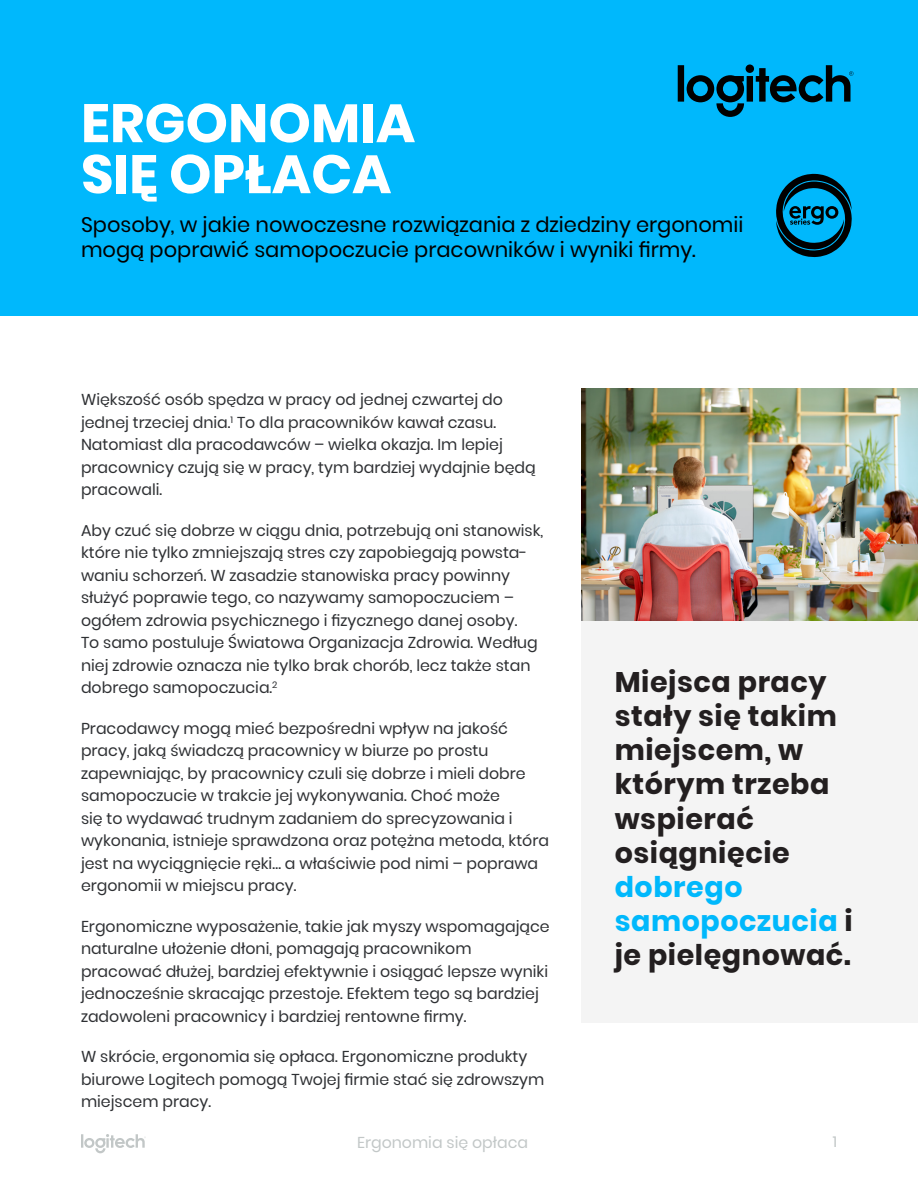
<style>
.page{position:relative;width:918px;height:1188px;background:#fff}
.page>*{position:absolute;margin:0;border:0;box-sizing:border-box;transform-origin:0 0}
.t1{font:700 54px/51px "Poppins";color:#fff}
.t2{font:700 28.5px/34.2px "Poppins";letter-spacing:.02em;color:#231f20}
.t3{font:21px/25.2px "Poppins";color:#000}
.t4{font:15.75px/22.5px "Poppins";color:#2e3033}
.t5{font:15.75px "Poppins";color:#c2c7c7}
.t6{font:15px "Poppins";color:#c2c7c7}
.s1{color:#00b8fc}
</style>
<div class="page">
<svg style="left:81px;top:1134px;width:65px;height:19px"></svg>
<div style="left:581px;top:389px;width:337px;height:633px;background:#f4f4f4"></div>
<div style="left:0;top:0;width:918px;height:315px;background:#00b8fc"></div>
<svg style="left:776px;top:174px;width:76px;height:83px"></svg>
<svg style="left:678px;top:65px;width:176px;height:52px"></svg>
<img style="left:581px;top:389px;width:337px;height:231px">
<p class="t1" style="left:81px;top:98px;width:336px">ERGONOMIA<br>SIĘ OPŁACA</p>
<p class="t3" style="left:81px;top:212px;width:664px">Sposoby, w jakie nowoczesne rozwiązania z dziedziny ergonomii mogą poprawić samopoczucie pracowników i wyniki firmy.</p>
<p class="t4" style="left:81px;top:389px;width:456px">Większość osób spędza w pracy od jednej czwartej do jednej trzeciej dnia.<sup>1</sup> To dla pracowników kawał czasu.<br>Natomiast dla pracodawców – wielka okazja. Im lepiej pracownicy czują się w pracy, tym bardziej wydajnie będą pracowali.</p>
<p class="t4" style="left:81px;top:519px;width:464px">Aby czuć się dobrze w ciągu dnia, potrzebują oni stanowisk, które nie tylko zmniejszają stres czy zapobiegają powsta&shy;waniu schorzeń. W zasadzie stanowiska pracy powinny służyć poprawie tego, co nazywamy samopoczuciem – ogółem zdrowia psychicznego i fizycznego danej osoby.<br>To samo postuluje Światowa Organizacja Zdrowia. Według niej zdrowie oznacza nie tylko brak chorób, lecz także stan dobrego samopoczucia.<sup>2</sup></p>
<p class="t4" style="left:81px;top:717px;width:470px">Pracodawcy mogą mieć bezpośredni wpływ na jakość pracy, jaką świadczą pracownicy w biurze po prostu zapewniając, by pracownicy czuli się dobrze i mieli dobre samopoczucie w trakcie jej wykonywania. Choć może<br>się to wydawać trudnym zadaniem do sprecyzowania i wykonania, istnieje sprawdzona oraz potężna metoda, która jest na wyciągnięcie ręki… a właściwie pod nimi – poprawa ergonomii w miejscu pracy.</p>
<p class="t4" style="left:81px;top:915px;width:470px">Ergonomiczne wyposażenie, takie jak myszy wspomagające naturalne ułożenie dłoni, pomagają pracownikom pracować dłużej, bardziej efektywnie i osiągać lepsze wyniki jednocześnie skracając przestoje. Efektem tego są bardziej zadowoleni pracownicy i bardziej rentowne firmy.</p>
<p class="t4" style="left:81px;top:1046px;width:465px">W skrócie, ergonomia się opłaca. Ergonomiczne produkty biurowe Logitech pomogą Twojej firmie stać się zdrowszym miejscem pracy.</p>
<p class="t2" style="left:615px;top:665px;width:240px">Miejsca pracy stały się takim miejscem, w którym trzeba wspierać osiągnięcie <span class="s1">dobrego samopoczucia</span> i je pielęgnować.</p>
<p class="t5" style="left:357px;top:1134px;width:173px">Ergonomia się opłaca</p>
<p class="t6" style="left:833px;top:1134px;width:6px">1</p>
</div>
